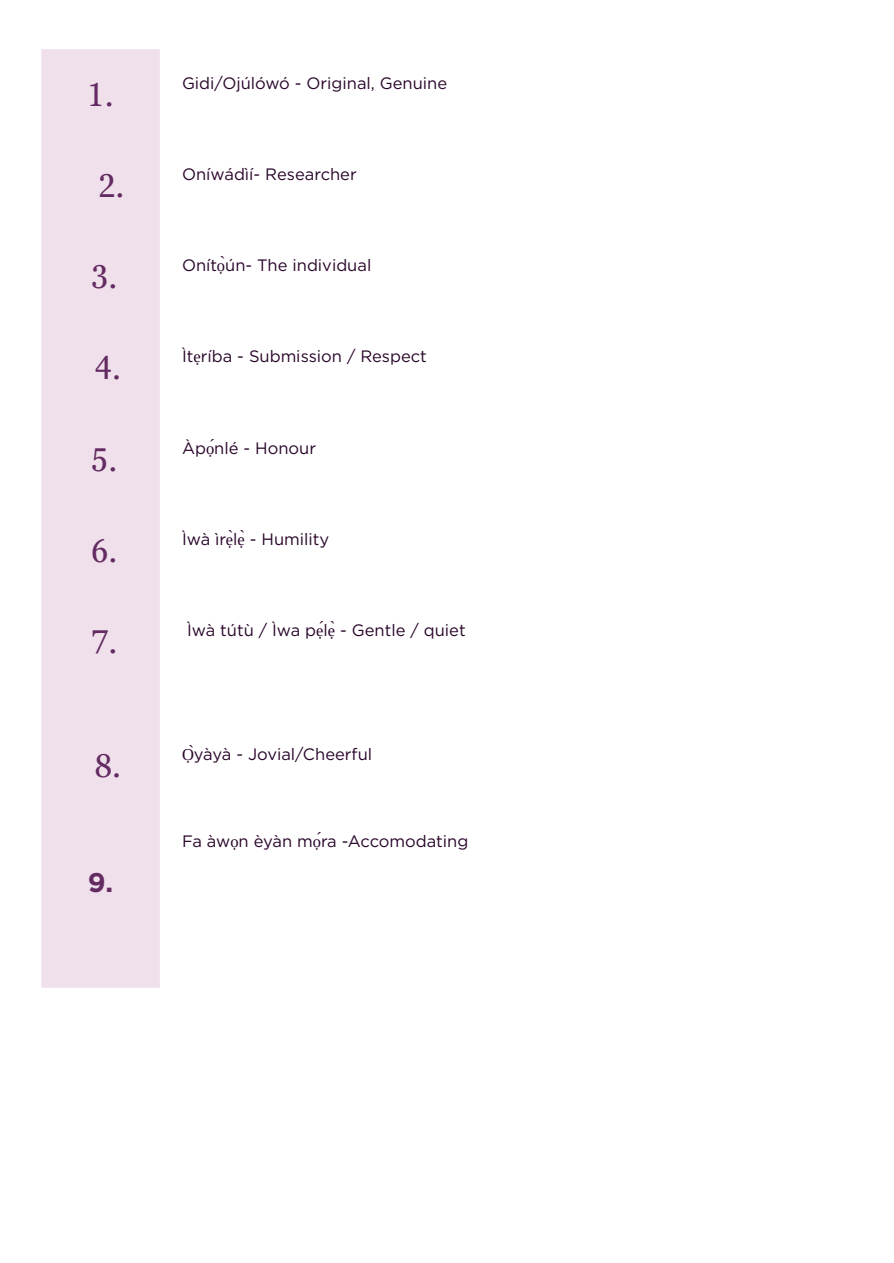
<style>
.page{position:relative;width:894px;height:1263px;background:#fff}
.page>*{position:absolute;margin:0;border:0;box-sizing:border-box;transform-origin:0 0}
.t1{font:condensed 33px "Georgia Pro";color:#642b62}
.t2{font:700 27px "Gotham";color:#642b62}
.t3{font:16.5px "Gotham";color:#280529}
.s1{font-family:"Liberation Serif"}
</style>
<div class="page">
<div style="left:42px;top:50px;width:118px;height:938px;background:#efe0eb"></div>
<p class="t1" style="left:87px;top:76px;width:28px">1.</p>
<p class="t3" style="left:182px;top:73px;width:267px">Gidi/Ojúlówó - Original, Genuine</p>
<p class="t1" style="left:98px;top:167px;width:28px">2.</p>
<p class="t3" style="left:182px;top:164px;width:176px">Oníwádìí- Researcher</p>
<p class="t1" style="left:91px;top:258px;width:28px">3.</p>
<p class="t3" style="left:182px;top:255px;width:191px">Onít<span class="s1">ọ̀</span>ún- The individual</p>
<p class="t1" style="left:95px;top:349px;width:28px">4.</p>
<p class="t3" style="left:182px;top:347px;width:246px">Ìt<span class="s1">ẹ</span>ríba - Submission / Respect</p>
<p class="t1" style="left:91px;top:440px;width:28px">5.</p>
<p class="t3" style="left:182px;top:438px;width:135px">Àp<span class="s1">ọ́</span>nlé - Honour</p>
<p class="t1" style="left:91px;top:531px;width:28px">6.</p>
<p class="t3" style="left:182px;top:529px;width:149px">Ìwà ìr<span class="s1">ẹ̀</span>l<span class="s1">ẹ̀</span> - Humility</p>
<p class="t1" style="left:91px;top:623px;width:28px">7.</p>
<p class="t3" style="left:187px;top:620px;width:280px">Ìwà tútù / Ìwa p<span class="s1">ẹ́</span>l<span class="s1">ẹ̀</span> - Gentle / quiet</p>
<h1 class="t1" style="left:95px;top:747px;width:28px">8.</h1>
<p class="t2" style="left:88px;top:866px;width:27px">9.</p>
<p class="t3" style="left:182px;top:744px;width:191px"><span class="s1">Ọ̀</span>yàyà - Jovial/Cheerful</p>
<p class="t3" style="left:182px;top:831px;width:288px">Fa àw<span class="s1">ọ</span>n èyàn m<span class="s1">ọ́</span>ra -Accomodating</p>
</div>
